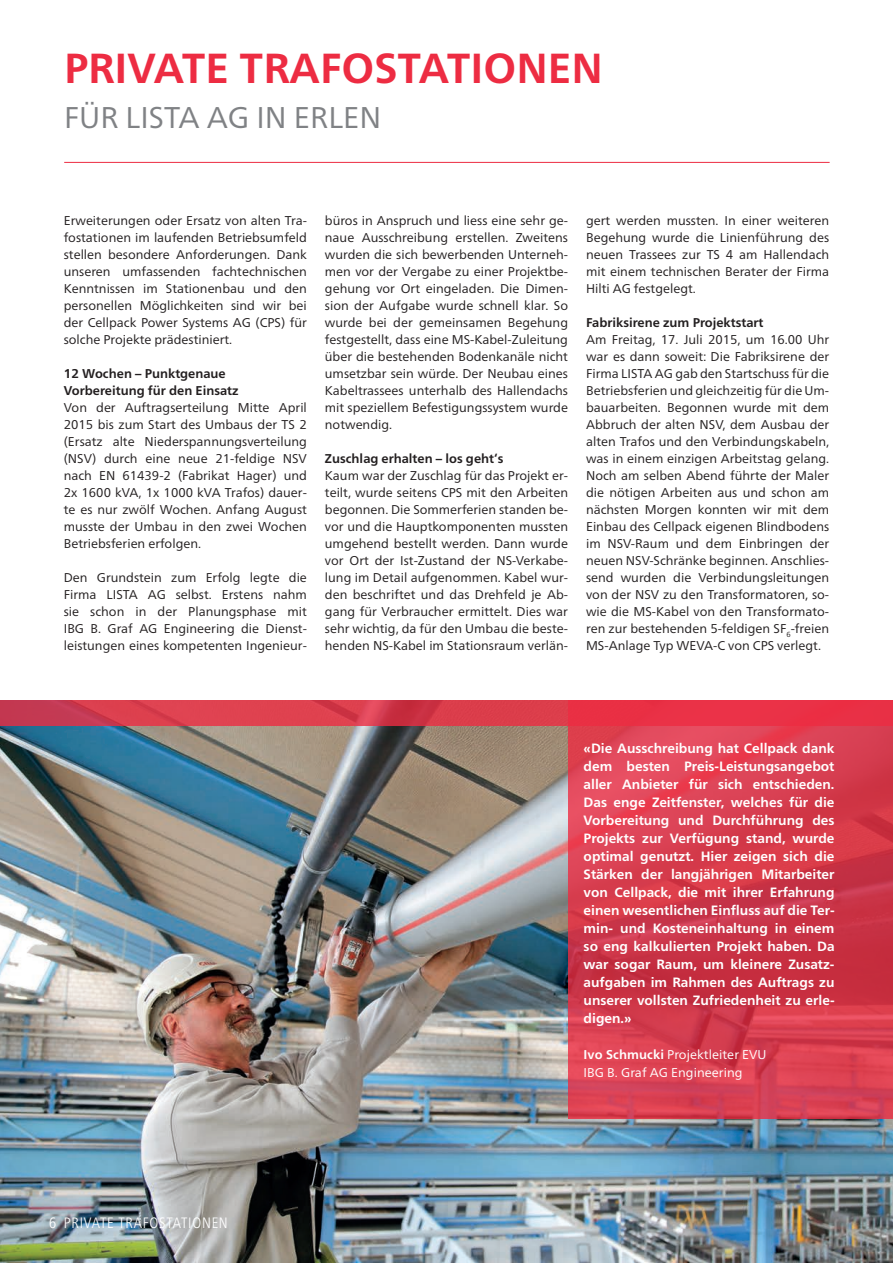
<style>
.page{position:relative;width:893px;height:1263px;background:#fff}
.page>*{position:absolute;margin:0;border:0;box-sizing:border-box;transform-origin:0 0}
.t1{font:700 42px "Frutiger Neue LTW1 G";color:#ed2c42}
.t2{font:30px "Frutiger Neue LTW1 G";color:#808285}
.t3{font:300 condensed 15px "Frutiger Neue LTW1 G";letter-spacing:.05em;color:#fff}
.t4{font:700 13.5px/18px "Frutiger Neue LTW1 G";color:#fff;text-align:justify}
.t5{font:12.75px/17px "Frutiger Neue LTW1 G";color:#231f20;text-align:justify}
.t6{font:700 12.75px/17px "Frutiger Neue LTW1 G";color:#231f20}
.t7{font:12.75px/18px "Frutiger Neue LTW1 G";letter-spacing:.005em;color:#fff}
.s1{font-weight:700}
</style>
<div class="page">
<img style="left:0;top:726px;width:893px;height:537px">
<hr style="left:64px;top:162px;width:766px;height:1px;background:#ed2c42">
<svg style="left:568px;top:726px;width:325px;height:393px;background:#d43b4d"></svg>
<svg style="left:0;top:700px;width:893px;height:26px;background:#dd384a"></svg>
<h1 class="t1" style="left:64px;top:38px;width:540px">private trafostationen</h1>
<h2 class="t2" style="left:64px;top:96px;width:319px">fü r lista ag in erlen</h2>
<p class="t5" style="left:64px;top:211px;width:245px">E rweiterungen oder E rsatz von alten Tra&shy;fostationen im laufenden Betriebsumfeld stellen besondere Anforderungen. Dank unseren umfassenden fachtechnischen Kenntnissen im Stationenbau und den personellen Möglichkeiten sind wir bei der Cellpack Power Systems AG (CPS) für solche Projekte prädestiniert.</p>
<p class="t6" style="left:64px;top:364px;width:176px">12 Wochen – Punktgenaue<br>Vorbereitung für den Einsatz</p>
<p class="t5" style="left:64px;top:398px;width:245px">Von der Auftragserteilung M itte April 2015 bis zum Start des U mbaus der TS 2 (Ersatz alte N iederspannungsverteilung (NSV) durch eine neue 21-feldige NSV nach EN</p>
<p class="t5" style="left:64px;top:466px;width:245px;text-indent:59px">61439-2 (Fabrikat Hager) und 2x 1600 kVA, 1x 1000 kVA Trafos) dauer&shy;te es nur zwölf Wochen. Anfang August musste der U mbau in den zwei Wochen Betriebsferien erfolgen.</p>
<p class="t5" style="left:64px;top:568px;width:245px">Den Grundstein zum Erfolg legte die<br>Firma LISTA</p>
<p class="t5" style="left:64px;top:585px;width:245px;text-indent:84px">AG selbst. E rstens nahm sie schon in der Planungsphase mit I BG B. Graf AG Engineering die Dienst&shy;leistungen eines kompetenten I ngenieur-</p>
<p class="t5" style="left:325px;top:211px;width:245px">büros in Anspruch und liess eine sehr ge&shy;naue Ausschreibung erstellen. Zweitens wurden die sich bewerbenden U nterneh&shy;men vor der Vergabe zu einer Projektbe&shy;gehung vor Ort eingeladen. Die Dimen&shy;sion der Aufgabe wurde schnell klar. So wurde bei der gemeinsamen Begehung festgestellt, dass eine MS-Kabel-Zuleitung über die bestehenden Bodenkanäle nicht umsetzbar sein würde. Der Neubau eines Kabeltrassees unterhalb des Hallendachs mit speziellem Befestigungssystem wurde notwendig.</p>
<p class="t6" style="left:325px;top:449px;width:180px">Zuschlag erhalten – los geht‘s</p>
<p class="t5" style="left:325px;top:466px;width:245px">Kaum war der Zuschlag für das Projekt er&shy;teilt, wurde seitens CPS mit den Arbeiten begonnen. Die Sommerferien standen be&shy;vor und die Hauptkomponenten mussten umgehend bestellt werden. Dann wurde vor Ort der I st-Zustand der NS-Verkabe&shy;lung im Detail aufgenommen. Kabel wur&shy;den beschriftet und das D rehfeld je Ab&shy;gang für Verbraucher ermittelt. Dies war sehr wichtig, da für den U mbau die beste&shy;henden NS-Kabel im Stationsraum verlän-</p>
<p class="t5" style="left:586px;top:211px;width:245px">gert werden mussten. I n einer weiteren Begehung wurde die Linienführung des neuen Trassees zur TS 4 am Hallendach mit einem technischen Berater der Firma H ilti AG festgelegt.</p>
<p class="t6" style="left:586px;top:313px;width:179px">Fabriksirene zum Projektstart</p>
<p class="t5" style="left:586px;top:330px;width:245px">Am Freitag, 17. Juli 2015, um 16.00 U hr war es dann soweit: Die Fabriksirene der Firma LISTA</p>
<p class="t5" style="left:586px;top:364px;width:245px;text-indent:69px">AG gab den Startschuss für die Betriebsferien und gleichzeitig für die U m&shy;bauarbeiten. Begonnen wurde mit dem Abbruch der alten NSV, dem Ausbau der alten Trafos und den Verbindungskabeln, was in einem einzigen Arbeitstag gelang.<br>Noch am selben Abend führte der Maler die nötigen Arbeiten aus und schon am nächsten Morgen konnten wir mit dem Einbau des Cellpack eigenen Blindbodens im NSV-Raum und dem Einbringen der neuen NSV-Schränke beginnen. Anschlies&shy;send wurden die Verbindungsleitungen von der NSV zu den Transformatoren, so&shy;wie die MS-Kabel von den Transformato&shy;ren zur bestehenden 5-feldigen SF<sub>6</sub>-freien MS-Anlage Typ WEVA-C von CPS verlegt.</p>
<p class="t4" style="left:584px;top:738px;width:252px">«Die Ausschreibung hat Cellpack dank dem besten Preis-Leistungsangebot aller Anbieter für sich entschieden.<br>Das enge Zeitfenster, welches für die Vorbereitung und Durchführung des Projekts zur Verfügung stand, wurde optimal genutzt. H ier zeigen sich die Stärken der langjährigen M itarbeiter von Cellpack, die mit ihrer Erfahrung einen wesentlichen Einfluss auf die Ter&shy;min- und Kosteneinhaltung in einem so eng kalkulierten Projekt haben. Da war sogar Raum, um kleinere Zusatz&shy;aufgaben im Rahmen des Auftrags zu unserer vollsten Zufriedenheit zu erle&shy;digen.»</p>
<p class="t7" style="left:584px;top:1044px;width:182px"><span class="s1">Ivo Schmucki</span> Projektleiter EVU<br>I BG B. Graf AG Engineering</p>
<p class="t3" style="left:49px;top:1211px;width:180px">6 PRIVATE TRAFOSTATIONEN</p>
</div>
